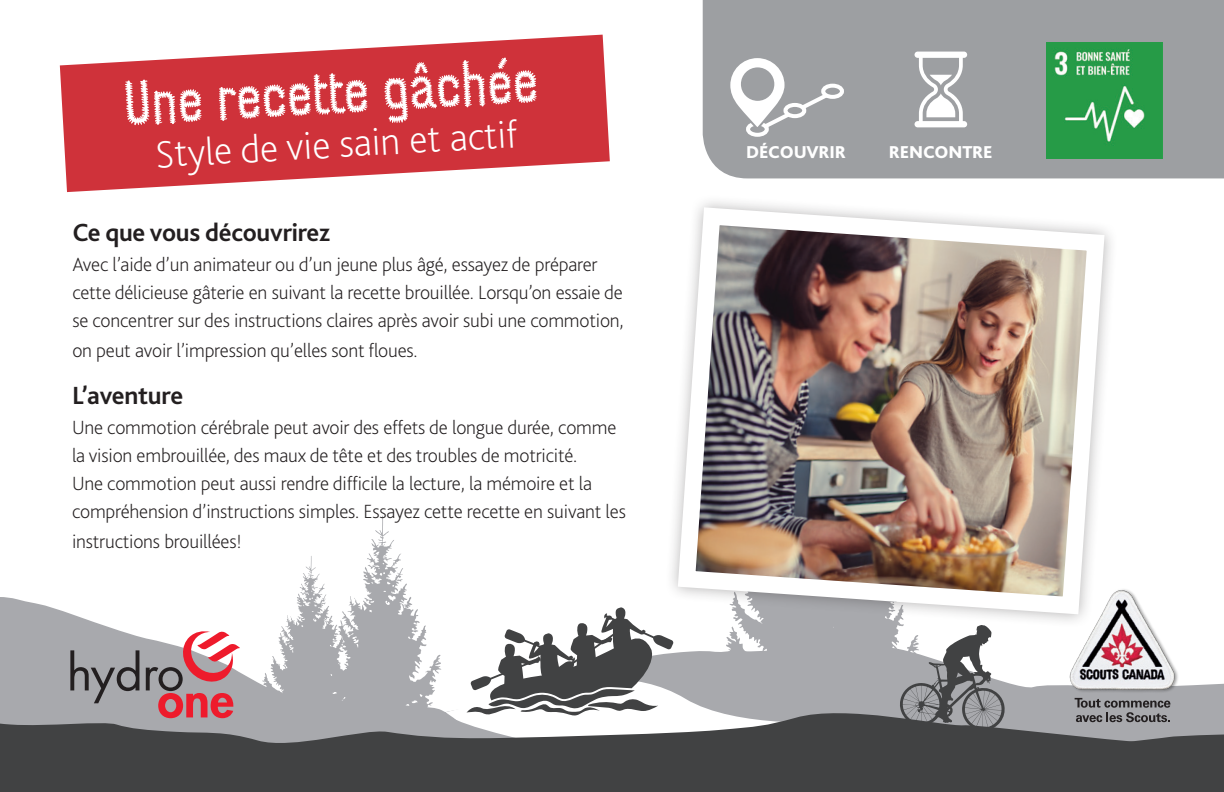
<style>
.page{position:relative;width:1224px;height:792px;background:#fff}
.page>*{position:absolute;margin:0;border:0;box-sizing:border-box;transform-origin:0 0}
.t1{font:62px "Conference Call BH Line Two";color:#fff}
.t2{font:200 40px "Bliss 2";color:#fff}
.t3{font:700 26px "Bliss 2";letter-spacing:-.01em;color:#231f20}
.t4{font:200 20px/28px "Bliss 2";letter-spacing:-.01em;color:#231f20}
.t5{font:800 18px "Bliss 2";letter-spacing:-.01em;color:#fff}
</style>
<div class="page">
<svg style="left:4px;top:536px;width:423px;height:103px"></svg>
<svg style="left:786px;top:628px;width:111px;height:11px"></svg>
<svg style="left:0;top:597px;width:4px;height:42px"></svg>
<svg style="left:0;top:639px;width:897px;height:153px"></svg>
<svg style="left:467px;top:607px;width:207px;height:109px"></svg>
<div style="left:703px;top:0;width:521px;height:178px;background:#9d9fa2"></div>
<svg style="left:60px;top:35px;width:550px;height:157px;fill:#cf323a"></svg>
<div style="left:664px;top:194px;width:454px;height:434px;background:#231f20;opacity:.34"></div>
<img style="left:669px;top:198px;width:444px;height:425px">
<svg style="left:915px;top:52px;width:52px;height:75px"></svg>
<svg style="left:70px;top:650px;width:69px;height:53px"></svg>
<svg style="left:146px;top:629px;width:94px;height:89px"></svg>
<div style="left:746px;top:122px;width:23px;height:15px;border:4px solid #fff;border-radius:50%"></div>
<div style="left:823px;top:86px;width:19px;height:11px;background:#9d9fa2;border-radius:50%"></div>
<div style="left:821px;top:84px;width:23px;height:15px;border:4px solid #fff;border-radius:50%"></div>
<svg style="left:727px;top:55px;width:106px;height:80px"></svg>
<div style="left:741px;top:67px;width:33px;height:34px;background:#9d9fa2;border-radius:50%"></div>
<img style="left:1046px;top:42px;width:117px;height:116px">
<img style="left:1059px;top:577px;width:92px;height:48px">
<svg style="left:897px;top:625px;width:327px;height:167px"></svg>
<h1 class="t1" style="left:121px;top:63px;width:417px;rotate:-3deg">Une recette gâchée</h1>
<h2 class="t2" style="left:154px;top:129px;width:364px;rotate:-3deg">Style de vie sain et actif</h2>
<h3 class="t3" style="left:72px;top:216px;width:259px">Ce que vous découvrirez</h3>
<p class="t4" style="left:72px;top:250px;width:553px">Avec l’aide d’un animateur ou d’un jeune plus âgé, essayez de préparer cette délicieuse gâterie en suivant la recette brouillée. Lorsqu’on essaie de se concentrer sur des instructions claires après avoir subi une commotion,</p>
<p class="t4" style="left:72px;top:336px;width:347px">on peut avoir l’impression qu’elles sont floues.</p>
<h3 class="t3" style="left:72px;top:379px;width:113px">L’aventure</h3>
<p class="t4" style="left:72px;top:413px;width:555px">Une commotion cérébrale peut avoir des effets de longue durée, comme la vision embrouillée, des maux de tête et des troubles de motricité.<br>Une commotion peut aussi rendre difficile la lecture, la mémoire et la compréhension d’instructions simples. Essayez cette recette en suivant les</p>
<p class="t4" style="left:72px;top:527px;width:171px">instructions brouillées!</p>
<p class="t5" style="left:746px;top:141px;width:102px">DÉCOUVRIR</p>
<p class="t5" style="left:889px;top:141px;width:105px">RENCONTRE</p>
</div>
